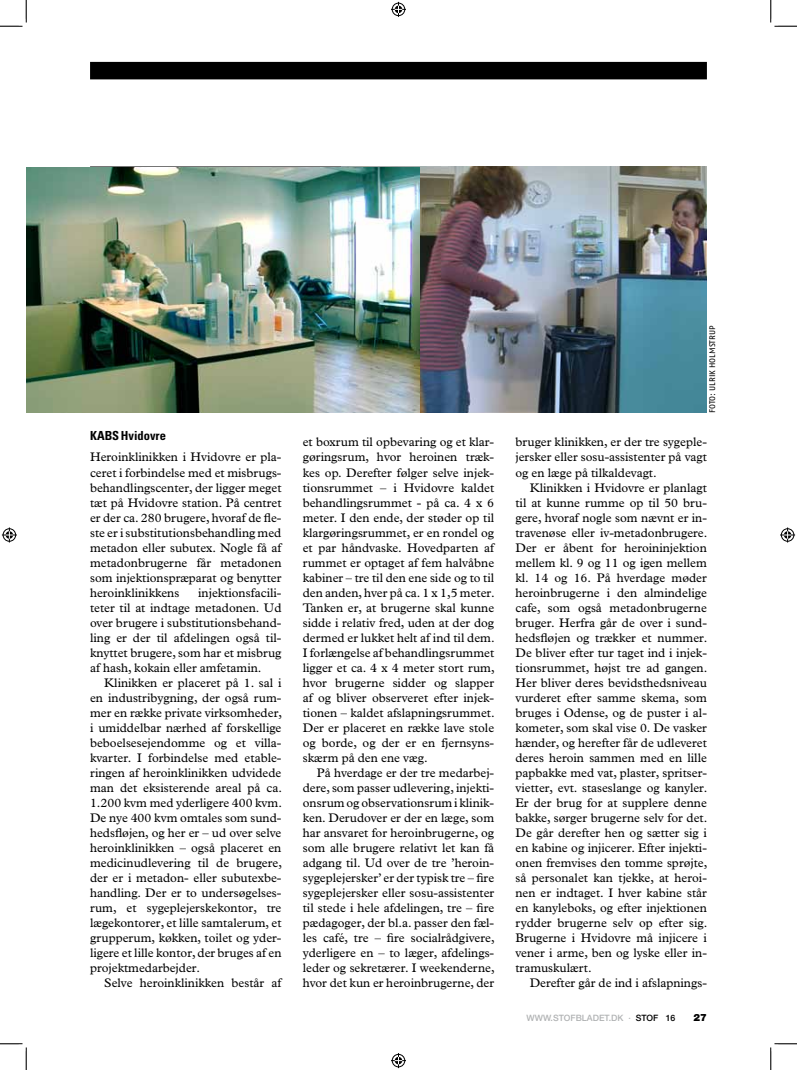
<style>
.page{position:relative;width:797px;height:1070px;background:#fff}
.page>*{position:absolute;margin:0;border:0;box-sizing:border-box;transform-origin:0 0}
.t1{font:12.5px/15px "Plantin";color:#000;text-align:justify}
.t2{font:700 condensed 12.5px "Univers";color:#000}
.t3{font:900 10px "Helvetica Neue";color:#000}
.t4{font:500 8.75px "Helvetica Neue";color:#b1b3b4}
.t5{font:8.12px "Fago No";color:#000;scale:1.06 1}
.s1{color:#000}
</style>
<div class="page">
<div style="left:90px;top:62px;width:617px;height:17px;background:#000"></div>
<hr style="left:90px;top:167px;width:617px;height:1px;background:#000">
<img style="left:419px;top:167px;width:287px;height:245px">
<img style="left:26px;top:167px;width:393px;height:245px">
<svg style="left:0;top:0;width:27px;height:27px"></svg>
<svg style="left:0;top:1043px;width:27px;height:26px"></svg>
<svg style="left:770px;top:0;width:27px;height:27px"></svg>
<svg style="left:770px;top:1043px;width:27px;height:26px"></svg>
<svg style="left:391px;top:2px;width:15px;height:15px"></svg>
<svg style="left:391px;top:1053px;width:15px;height:15px"></svg>
<svg style="left:2px;top:527px;width:15px;height:15px"></svg>
<svg style="left:780px;top:527px;width:15px;height:15px"></svg>
<p class="t2" style="left:90px;top:427px;width:77px">KABS Hvidovre</p>
<p class="t1" style="left:90px;top:449px;width:193px">Heroinklinikken i Hvidovre er pla&shy;ceret i forbindelse med et misbrugs&shy;behandlingscenter, der ligger meget tæt på Hvidovre station. På centret er der ca. 280 brugere, hvoraf de fle&shy;ste er i substitutionsbehandling med metadon eller subutex. Nogle få af metadonbrugerne får metadonen som injektionspræparat og benytter heroinklinikkens</p>
<p class="t1" style="left:90px;top:584px;width:193px;text-indent:108px">injektionsfacili&shy;teter til at indtage metadonen. Ud over brugere i substitutionsbehand&shy;ling er der til afdelingen også til&shy;knyttet brugere, som har et misbrug af hash, kokain eller amfetamin.</p>
<p class="t1" style="left:90px;top:674px;width:193px;text-indent:14px">Klinikken er placeret på 1. sal i en industribygning, der også rum&shy;mer en række private virksomheder, i umiddelbar nærhed af forskellige beboelsesejendomme og et villa&shy;kvarter. I forbindelse med etable&shy;ringen af heroinklinikken udvidede man det eksisterende areal på ca.<br>1.200 kvm med yderligere 400 kvm.<br>De nye 400 kvm omtales som sund&shy;hedsfløjen, og her er – ud over selve heroinklinikken – også placeret en medicinudlevering til de brugere, der er i metadon- eller subutexbe&shy;handling. Der er to undersøgelses&shy;rum, et sygeplejerskekontor, tre lægekontorer, et lille samtalerum, et grupperum, køkken, toilet og yder&shy;ligere et lille kontor, der bruges af en projektmedarbejder.</p>
<p class="t1" style="left:104px;top:974px;width:179px">Selve heroinklinikken består af</p>
<p class="t1" style="left:303px;top:434px;width:193px">et boxrum til opbevaring og et klar&shy;gøringsrum, hvor heroinen træk&shy;kes op. Derefter følger selve injek&shy;tionsrummet – i Hvidovre kaldet behandlingsrummet - på ca. 4 x 6 meter. I den ende, der støder op til klargøringsrummet, er en rondel og et par håndvaske. Hovedparten af rummet er optaget af fem halvåbne kabiner – tre til den ene side og to til den anden, hver på ca. 1 x 1,5 meter.<br>Tanken er, at brugerne skal kunne sidde i relativ fred, uden at der dog dermed er lukket helt af ind til dem.<br>I forlængelse af behandlingsrummet ligger et ca. 4 x 4 meter stort rum, hvor brugerne sidder og slapper af og bliver observeret efter injek&shy;tionen – kaldet afslapningsrummet.<br>Der er placeret en række lave stole og borde, og der er en fjernsyns&shy;skærm på den ene væg.</p>
<p class="t1" style="left:303px;top:764px;width:193px;text-indent:14px">På hverdage er der tre medarbej&shy;dere, som passer udlevering, injekti&shy;onsrum og observationsrum i klinik&shy;ken. Derudover er der en læge, som har ansvaret for heroinbrugerne, og som alle brugere relativt let kan få adgang til. Ud over de tre ’heroin&shy;sygeplejersker’ er der typisk tre – fire sygeplejersker eller sosu-assistenter til stede i hele afdelingen, tre – fire pædagoger, der bl.a. passer den fæl&shy;les café, tre – fire socialrådgivere, yderligere en – to læger, afdelings&shy;leder og sekretærer. I weekenderne, hvor det kun er heroinbrugerne, der</p>
<p class="t5" style="left:707px;top:413px;width:84px;rotate:-90deg">foto: Ulrik Holmstru p</p>
<p class="t1" style="left:515px;top:434px;width:193px">bruger klinikken, er der tre sygeple&shy;jersker eller sosu-assistenter på vagt og en læge på tilkaldevagt.</p>
<p class="t1" style="left:515px;top:479px;width:193px;text-indent:14px">Klinikken i Hvidovre er planlagt til at kunne rumme op til 50 bru&shy;gere, hvoraf nogle som nævnt er in&shy;travenøse eller iv-metadonbrugere.<br>Der er åbent for heroininjektion mellem kl. 9 og 11 og igen mellem kl. 14 og 16. På hverdage møder heroinbrugerne i den almindelige cafe, som også metadonbrugerne bruger. Herfra går de over i sund&shy;hedsfløjen og trækker et nummer.<br>De bliver efter tur taget ind i injek&shy;tionsrummet, højst tre ad gangen.<br>Her bliver deres bevidsthedsniveau vurderet efter samme skema, som bruges i Odense, og de puster i al&shy;kometer, som skal vise 0. De vasker hænder, og herefter får de udleveret deres heroin sammen med en lille papbakke med vat, plaster, spritser&shy;vietter, evt. staseslange og kanyler.<br>Er der brug for at supplere denne bakke, sørger brugerne selv for det.<br>De går derefter hen og sætter sig i en kabine og injicerer. Efter injekti&shy;onen fremvises den tomme sprøjte, så personalet kan tjekke, at heroi&shy;nen er indtaget. I hver kabine står en kanyleboks, og efter injektionen rydder brugerne selv op efter sig.<br>Brugerne i Hvidovre må injicere i vener i arme, ben og lyske eller in&shy;tramuskulært.</p>
<p class="t1" style="left:529px;top:974px;width:179px">Derefter går de ind i afslapnings-</p>
<p class="t4" style="left:526px;top:1012px;width:150px">WWW.STOFBLADET.DK · <span class="s1">STOF 16</span></p>
<p class="t3" style="left:693px;top:1011px;width:15px">27</p>
</div>
